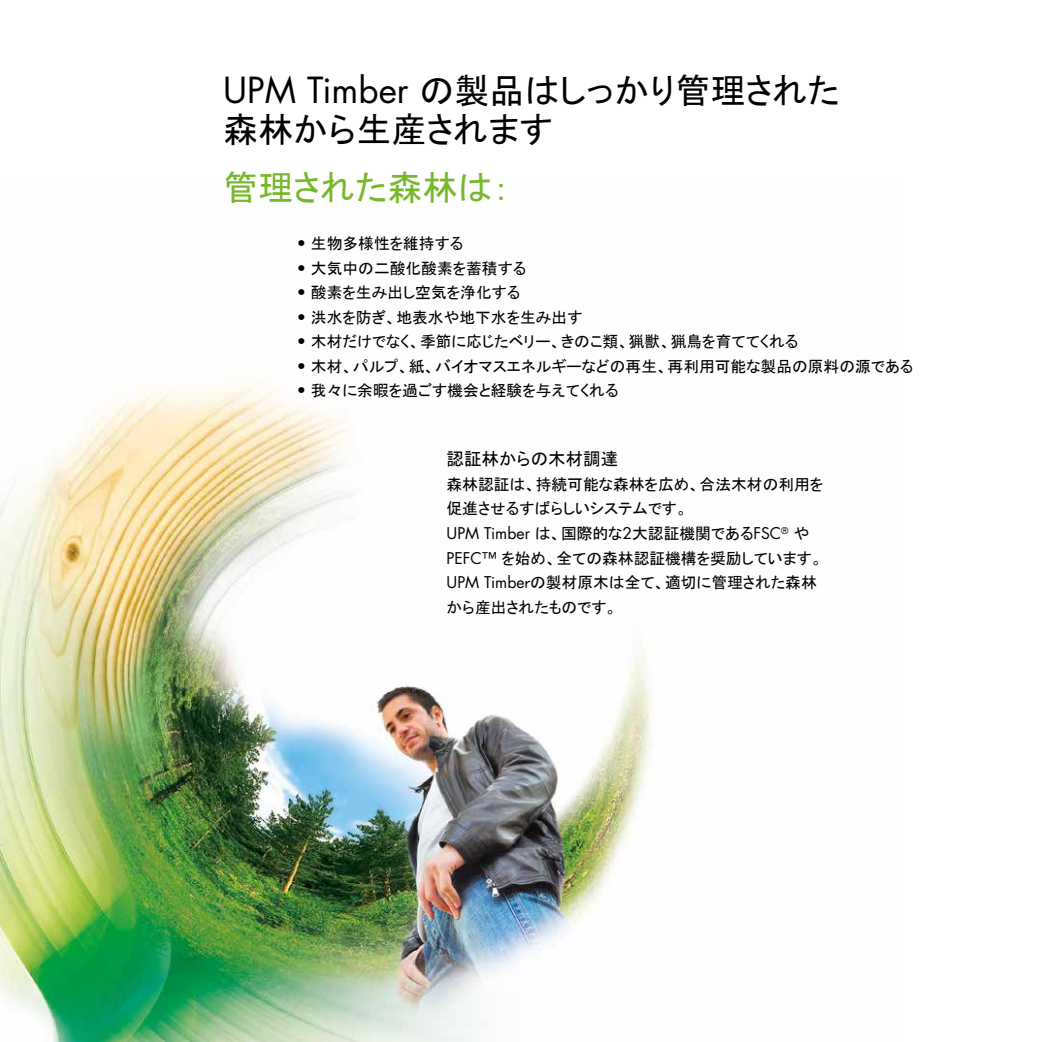
<style>
.page{position:relative;width:1042px;height:1042px;background:#fff}
.page>*{position:absolute;margin:0;border:0;box-sizing:border-box;transform-origin:0 0}
.t1{font:35px/38.5px "MS P Gothic";color:#000}
.t2{font:35px "MS P Gothic";color:#76b82a}
.t3{font:17.5px "MS P Gothic";color:#000}
.t4{font:15.75px/24.5px "MS P Gothic";color:#000}
.s1{font-family:"Futura Std"}
</style>
<div class="page">
<img style="left:0;top:384px;width:651px;height:658px">
<h1 class="t1" style="left:223px;top:71px;width:618px"><span class="s1">UPM Timber</span> の製品はしっかり管理された森林から生産されます</h1>
<h1 class="t2" style="left:223px;top:170px;width:288px">管理された森林は：</h1>
<p class="t4" style="left:297px;top:231px;width:168px"><span class="s1">•</span> 生物多様性を維持する</p>
<p class="t4" style="left:297px;top:256px;width:231px"><span class="s1">•</span> 大気中の二酸化酸素を蓄積する</p>
<p class="t4" style="left:297px;top:280px;width:225px"><span class="s1">•</span> 酸素を生み出し空気を浄化する</p>
<p class="t4" style="left:297px;top:305px;width:287px"><span class="s1">•</span> 洪水を防ぎ、地表水や地下水を生み出す</p>
<p class="t4" style="left:297px;top:329px;width:503px"><span class="s1">•</span> 木材だけでなく、季節に応じたベリー、きのこ類、猟獣、猟鳥を育ててくれる</p>
<p class="t4" style="left:297px;top:354px;width:618px"><span class="s1">•</span> 木材、パルプ、紙、バイオマスエネルギーなどの再生、再利用可能な製品の原料の源である</p>
<p class="t4" style="left:297px;top:378px;width:323px"><span class="s1">•</span> 我々に余暇を過ごす機会と経験を与えてくれる</p>
<p class="t3" style="left:446px;top:450px;width:173px">認証林からの木材調達</p>
<p class="t4" style="left:446px;top:472px;width:378px">森林認証は、持続可能な森林を広め、合法木材の利用を促進させるすばらしいシステムです。<br><span class="s1">UPM Timber</span> は、国際的な<span class="s1">2</span>大認証機関である<span class="s1">FSC</span><sup>®</sup> や<br><span class="s1">PEFC™</span> を始め、全ての森林認証機構を奨励しています。<br><span class="s1">UPM Timbe</span>rの製材原木は全て、適切に管理された森林から産出されたものです。</p>
</div>
